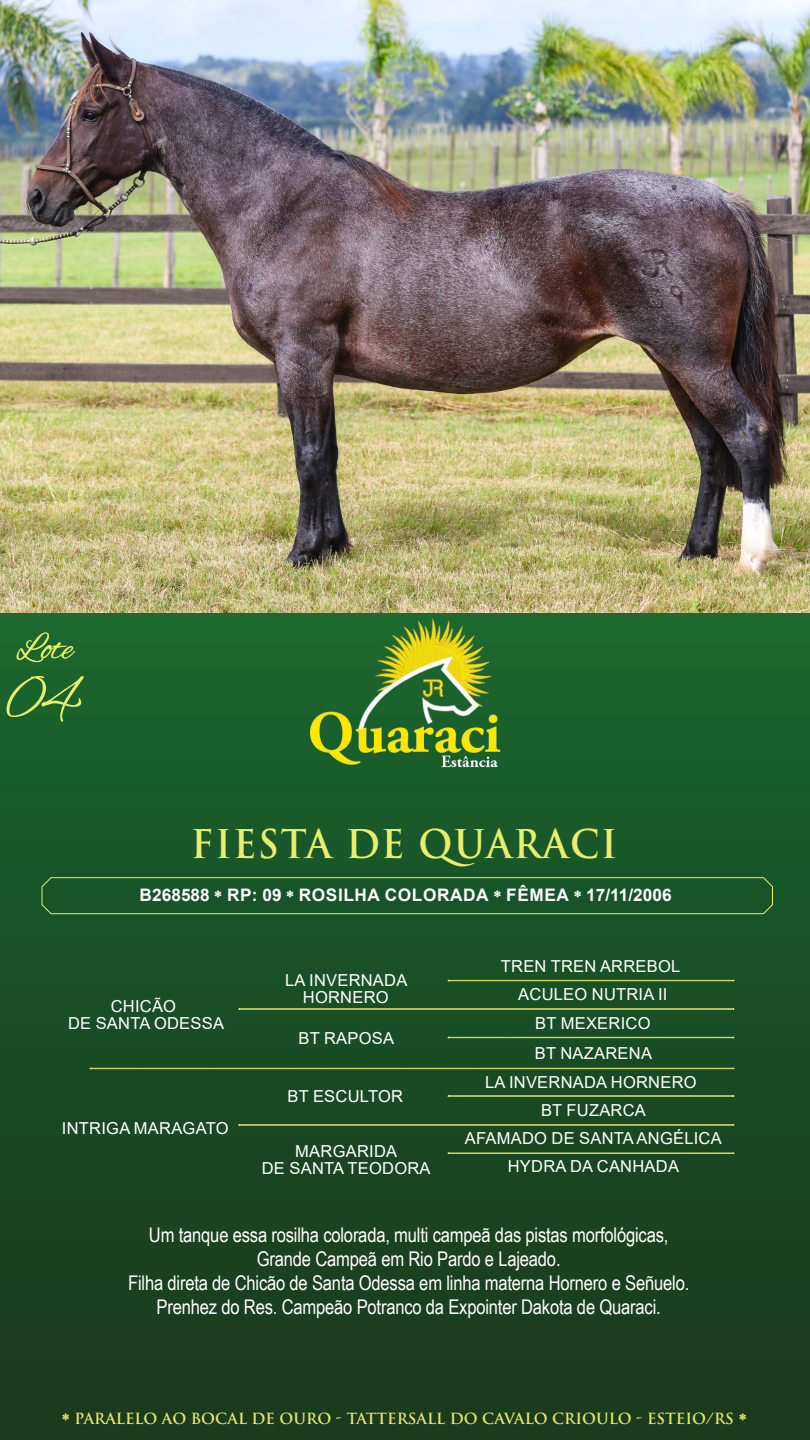
<style>
.page{position:relative;width:810px;height:1440px;background:#fff}
.page>*{position:absolute;margin:0;border:0;box-sizing:border-box;transform-origin:0 0}
.t1{font:63px "Alex Brush";color:#e9ee6b}
.t2{font:700 38.62px "Trajan Pro";letter-spacing:.04em;color:#e9ee6b;scale:.95 1}
.t3{font:37.5px "Alex Brush";color:#e9ee6b}
.t4{font:20.25px/24px "Arial Narrow";letter-spacing:-.01em;color:#fff;text-align:center}
.t5{font:700 17.25px "Arial";letter-spacing:.035em;color:#fff}
.t6{font:16.5px/17.2px "Arial";letter-spacing:.015em;color:#fff;text-align:center}
.t7{font:700 15px "Trajan Pro";color:#e7e670}
.s1{font-family:"Mr Eaves XL Mod OT";font-weight:900}
.s2{font-family:"Mr Eaves XL Mod OT";font-weight:900;font-size:17.25px}
</style>
<div class="page">
<img style="left:0;top:612px;width:810px;height:828px">
<svg style="left:448px;top:1153px;width:286px;height:1px"></svg>
<svg style="left:448px;top:1096px;width:286px;height:1px"></svg>
<svg style="left:448px;top:1037px;width:286px;height:2px"></svg>
<svg style="left:448px;top:980px;width:286px;height:2px"></svg>
<svg style="left:239px;top:1009px;width:495px;height:1px"></svg>
<svg style="left:239px;top:1124px;width:495px;height:2px"></svg>
<svg style="left:90px;top:1068px;width:644px;height:2px"></svg>
<img style="left:270px;top:612px;width:285px;height:237px">
<svg style="left:41px;top:877px;width:732px;height:37px;background:#215c2b"></svg>
<img style="left:0;top:0;width:810px;height:612px">
<h3 class="t3" style="left:17px;top:627px;width:57px">Lote</h3>
<h1 class="t1" style="left:4px;top:664px;width:74px">04</h1>
<h2 class="t2" style="left:191px;top:820px;width:451px">FIESTA DE QUARACI</h2>
<p class="t5" style="left:139px;top:883px;width:534px">B268588 <span class="s1">*</span> RP: 09 <span class="s1">*</span> ROSILHA COLORADA <span class="s1">*</span> FÊMEA <span class="s1">*</span> 17/11/2006</p>
<p class="t6" style="left:501px;top:957px;width:181px">TREN TREN ARREBOL</p>
<p class="t6" style="left:68px;top:998px;width:158px">CHICÃO<br>DE SANTA ODESSA</p>
<p class="t6" style="left:62px;top:1119px;width:168px">INTRIGA MARAGATO</p>
<p class="t6" style="left:285px;top:971px;width:124px">LA INVERNADA<br>HORNERO</p>
<p class="t6" style="left:298px;top:1030px;width:97px">BT RAPOSA</p>
<p class="t6" style="left:287px;top:1087px;width:117px">BT ESCULTOR</p>
<p class="t6" style="left:262px;top:1143px;width:170px">MARGARIDA<br>DE SANTA TEODORA</p>
<p class="t6" style="left:518px;top:986px;width:151px">ACULEO NUTRIA II</p>
<p class="t6" style="left:535px;top:1008px;width:119px;line-height:30.5px;text-align:left">BT MEXERICO<br>BT NAZARENA</p>
<p class="t6" style="left:465px;top:1069px;width:258px;line-height:28px">LA INVERNADA HORNERO<br>BT FUZARCA<br>AFAMADO DE SANTA ANGÉLICA<br>HYDRA DA CANHADA</p>
<p class="t4" style="left:128px;top:1222px;width:563px">Um tanque essa rosilha colorada, multi campeã das pistas morfológicas, Grande Campeã em Rio Pardo e Lajeado.<br>Filha direta de Chicão de Santa Odessa em linha materna Hornero e Señuelo.<br>Prenhez do Res. Campeão Potranco da Expointer Dakota de Quaraci.</p>
<p class="t7" style="left:62px;top:1409px;width:686px"><span class="s2">*</span> PARALELO AO BOCAL DE OURO - TATTERSALL DO CAVALO CRIOULO - ESTEIO/RS <span class="s2">*</span></p>
</div>
